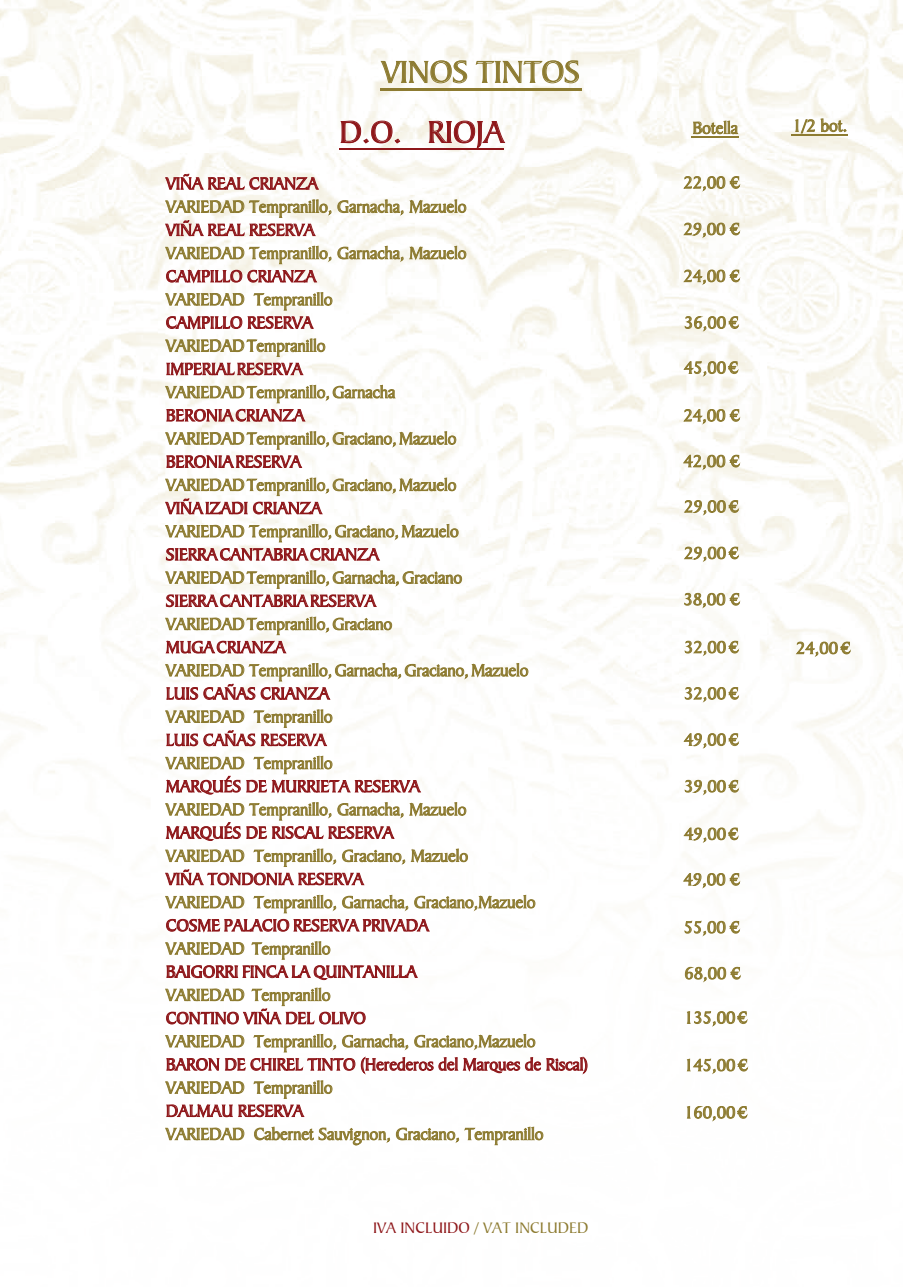
<style>
.page{position:relative;width:903px;height:1287px;background:#fff}
.page>*{position:absolute;margin:0;border:0;box-sizing:border-box;transform-origin:0 0}
.t1{font:32.7px "Baker Signet BT";color:#8d7b31}
.t2{font:32.7px "Baker Signet BT";color:#8e171a}
.t3{font:17.85px "Baker Signet BT";color:#8d7b31}
.t4{font:17.85px "Baker Signet BT";color:#8e171a}
.t5{font:17.85px "Baker Signet BT";color:#8e171a}
.t6{font:17.85px "Baker Signet BT";color:#8d7b31}
.t7{font:16.35px "Baker Signet BT";color:#8d7b31}
.s1{color:#8e171a}
.s2{font-style:inherit}
</style>
<div class="page">
<img style="left:0;top:0;width:902px;height:872px">
<hr style="left:339px;top:148px;width:165px;height:2px;background:#8e171a">
<hr style="left:691px;top:136px;width:47px;height:2px;background:#8d7b31">
<hr style="left:380px;top:88px;width:201px;height:2px;background:#8d7b31">
<hr style="left:791px;top:134px;width:57px;height:2px;background:#8d7b31">
<h1 class="t1" style="left:381px;top:52px;width:200px">VINOS TINTOS</h1>
<h1 class="t2" style="left:339px;top:112px;width:166px">D.O. RIOJA</h1>
<p class="t3" style="left:692px;top:117px;width:47px">Botella</p>
<p class="t4" style="left:166px;top:173px;width:154px">VIÑA REAL CRIANZA</p>
<p class="t3" style="left:166px;top:196px;width:302px">VARIEDAD Tempranillo, Garnacha, Mazuelo</p>
<p class="t4" style="left:166px;top:219px;width:150px">VIÑA REAL RESERVA</p>
<p class="t3" style="left:166px;top:242px;width:302px">VARIEDAD Tempranillo, Garnacha, Mazuelo</p>
<p class="t4" style="left:166px;top:265px;width:152px">CAMPILLO CRIANZA</p>
<p class="t3" style="left:166px;top:289px;width:168px">VARIEDAD Tempranillo</p>
<p class="t4" style="left:166px;top:312px;width:148px">CAMPILLO RESERVA</p>
<p class="t3" style="left:166px;top:335px;width:161px">VARIEDAD Tempranillo</p>
<p class="t4" style="left:166px;top:358px;width:138px">IMPERIAL RESERVA</p>
<p class="t3" style="left:166px;top:381px;width:231px">VARIEDAD Tempranillo, Garnacha</p>
<p class="t4" style="left:166px;top:404px;width:140px">BERONIA CRIANZA</p>
<p class="t3" style="left:166px;top:428px;width:292px">VARIEDAD Tempranillo, Graciano, Mazuelo</p>
<p class="t4" style="left:166px;top:451px;width:137px">BERONIA RESERVA</p>
<p class="t3" style="left:166px;top:474px;width:292px">VARIEDAD Tempranillo, Graciano, Mazuelo</p>
<p class="t4" style="left:166px;top:497px;width:157px">VIÑA IZADI CRIANZA</p>
<p class="t3" style="left:166px;top:520px;width:294px">VARIEDAD Tempranillo, Graciano, Mazuelo</p>
<p class="t4" style="left:166px;top:543px;width:214px">SIERRA CANTABRIA CRIANZA</p>
<p class="t3" style="left:166px;top:567px;width:297px">VARIEDAD Tempranillo, Garnacha, Graciano</p>
<p class="t4" style="left:166px;top:590px;width:211px">SIERRA CANTABRIA RESERVA</p>
<p class="t3" style="left:166px;top:613px;width:228px">VARIEDAD Tempranillo, Graciano</p>
<p class="t4" style="left:166px;top:636px;width:121px">MUGA CRIANZA</p>
<p class="t3" style="left:166px;top:659px;width:364px">VARIEDAD Tempranillo, Garnacha, Graciano, Mazuelo</p>
<p class="t4" style="left:166px;top:682px;width:165px">LUIS CAÑAS CRIANZA</p>
<p class="t3" style="left:166px;top:706px;width:168px">VARIEDAD Tempranillo</p>
<p class="t4" style="left:166px;top:729px;width:162px">LUIS CAÑAS RESERVA</p>
<p class="t3" style="left:166px;top:752px;width:168px">VARIEDAD Tempranillo</p>
<p class="t4" style="left:166px;top:775px;width:255px">MARQUÉS DE MURRIETA RESERVA</p>
<p class="t3" style="left:166px;top:798px;width:302px">VARIEDAD Tempranillo, Garnacha, Mazuelo</p>
<p class="t4" style="left:166px;top:821px;width:229px">MARQUÉS DE RISCAL RESERVA</p>
<p class="t3" style="left:166px;top:845px;width:303px">VARIEDAD Tempranillo, Graciano, Mazuelo</p>
<p class="t4" style="left:166px;top:868px;width:199px">VIÑA TONDONIA RESERVA</p>
<p class="t3" style="left:166px;top:891px;width:371px">VARIEDAD Tempranillo, Garnacha, Graciano,Mazuelo</p>
<p class="t5" style="left:166px;top:914px;width:264px">COSME PALACIO RESERVA PRIVADA</p>
<p class="t6" style="left:166px;top:937px;width:166px">VARIEDAD Tempranillo</p>
<p class="t5" style="left:166px;top:960px;width:252px">BAIGORRI FINCA LA QUINTANILLA</p>
<p class="t6" style="left:166px;top:984px;width:166px">VARIEDAD Tempranillo</p>
<p class="t4" style="left:166px;top:1007px;width:201px">CONTINO VIÑA DEL OLIVO</p>
<p class="t3" style="left:166px;top:1030px;width:371px">VARIEDAD Tempranillo, Garnacha, Graciano,Mazuelo</p>
<p class="t4" style="left:166px;top:1053px;width:423px">BARON DE CHIREL TINTO (Herederos del Marques de Riscal)</p>
<p class="t3" style="left:166px;top:1076px;width:168px">VARIEDAD Tempranillo</p>
<p class="t4" style="left:166px;top:1099px;width:139px">DALMAU RESERVA</p>
<p class="t3" style="left:166px;top:1123px;width:379px">VARIEDAD Cabernet Sauvignon, Graciano, Tempranillo</p>
<p class="t7" style="left:373px;top:1217px;width:217px"><span class="s1">IVA INCLUIDO</span> / VAT INCLUDED</p>
<p class="t3" style="left:683px;top:172px;width:57px">22,00 €</p>
<p class="t3" style="left:683px;top:218px;width:57px">29,00 €</p>
<p class="t3" style="left:683px;top:265px;width:57px">24,00 €</p>
<p class="t3" style="left:684px;top:312px;width:56px">36,00 €</p>
<p class="t3" style="left:684px;top:357px;width:55px">45,00 €</p>
<p class="t3" style="left:683px;top:404px;width:57px">24,00 €</p>
<p class="t3" style="left:683px;top:450px;width:57px">42,00 €</p>
<p class="t3" style="left:684px;top:495px;width:56px">29,00 €</p>
<p class="t3" style="left:684px;top:542px;width:56px">29,00 €</p>
<p class="t3" style="left:683px;top:588px;width:57px">38,00 €</p>
<p class="t3" style="left:684px;top:636px;width:56px">32,00 €</p>
<p class="t3" style="left:684px;top:682px;width:56px">32,00 €</p>
<p class="t3" style="left:684px;top:728px;width:56px">49,00 €</p>
<p class="t3" style="left:684px;top:775px;width:56px">39,00 €</p>
<p class="t3" style="left:684px;top:823px;width:55px">49<span class="s2">,</span>00 €</p>
<p class="t3" style="left:683px;top:868px;width:57px">49,00 €</p>
<p class="t6" style="left:683px;top:916px;width:57px">55,<span class="s2">00 €</span></p>
<p class="t3" style="left:684px;top:962px;width:57px"><span class="s2">68</span>,00 €</p>
<p class="t3" style="left:684px;top:1006px;width:64px"><span class="s2">1</span>3<span class="s2">5,</span>00 €</p>
<p class="t6" style="left:684px;top:1054px;width:65px">145,<span class="s2">00 €</span></p>
<p class="t3" style="left:684px;top:1101px;width:64px"><span class="s2">1</span>60<span class="s2">,</span>00 €</p>
<p class="t3" style="left:792px;top:115px;width:56px">1/2 bot.</p>
<p class="t3" style="left:796px;top:637px;width:56px"><span class="s2">24</span>,00 €</p>
</div>
